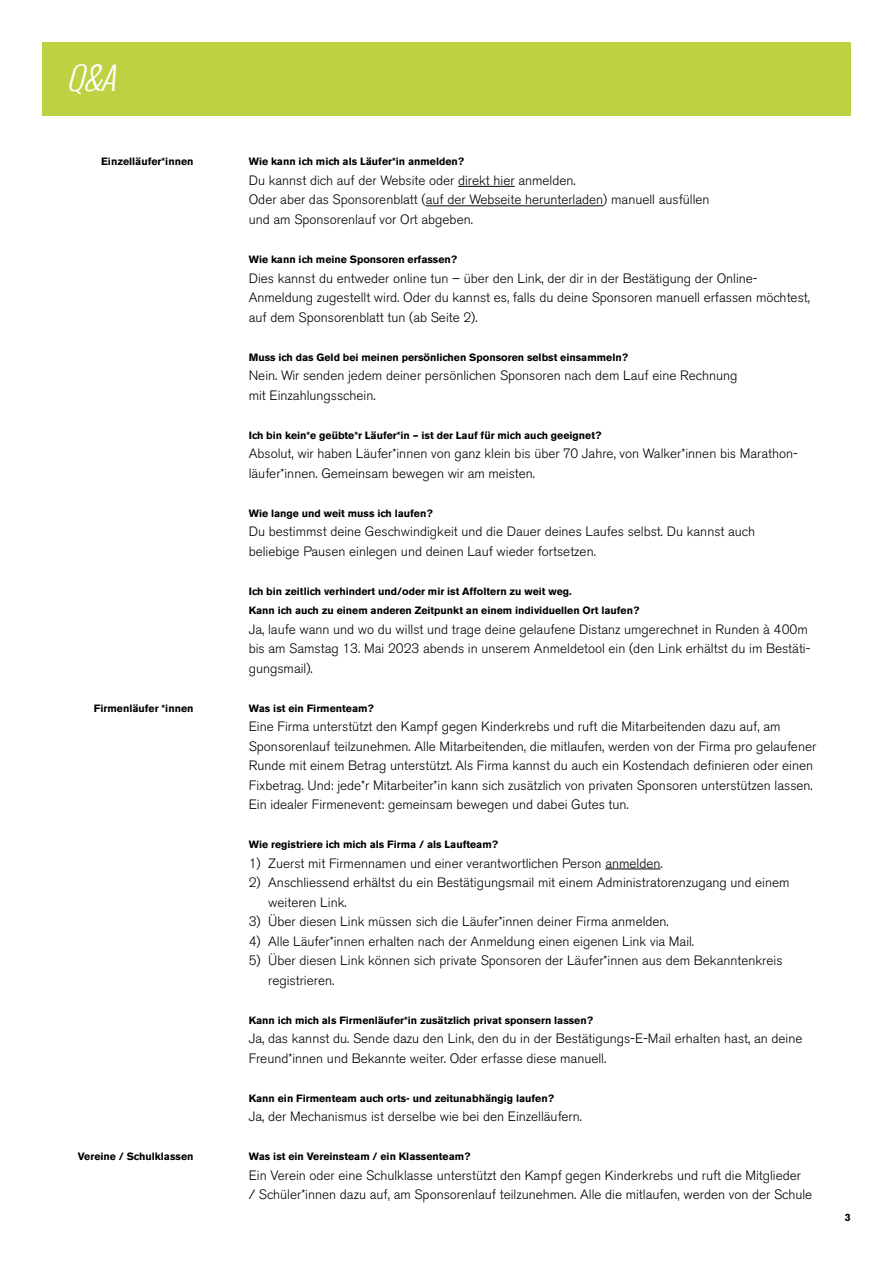
<style>
.page{position:relative;width:893px;height:1263px;background:#fff}
.page>*{position:absolute;margin:0;border:0;box-sizing:border-box;transform-origin:0 0}
.t1{font:italic 300 31.35px "Oswald";color:#fff}
.t2{font:300 13.5px/19.5px "Akzidenz Grotesk BE";color:#000}
.t3{font:700 10.5px/19.5px "Akzidenz Grotesk BE";color:#000}
</style>
<div class="page">
<hr style="left:458px;top:186px;width:57px;height:1px;background:#000">
<hr style="left:426px;top:205px;width:177px;height:1px;background:#000">
<hr style="left:605px;top:868px;width:55px;height:1px;background:#000">
<div style="left:42px;top:42px;width:809px;height:73px;background:#bdd143"></div>
<h1 class="t1" style="left:66px;top:57px;width:62px">Q&amp;A</h1>
<p class="t3" style="left:101px;top:152px;width:94px">Einzelläufer*innen</p>
<p class="t3" style="left:94px;top:698px;width:101px">Firmenläufer *innen</p>
<p class="t3" style="left:78px;top:1147px;width:117px">Vereine / Schulklassen</p>
<p class="t3" style="left:249px;top:152px;width:217px">Wie kann ich mich als Läufer*in anmelden?</p>
<p class="t2" style="left:249px;top:171px;width:462px">Du kannst dich auf der Website oder direkt hier anmelden.<br>Oder aber das Sponsorenblatt (auf der Webseite herunterladen) manuell ausfüllen und am Sponsorenlauf vor Ort abgeben.</p>
<p class="t3" style="left:249px;top:250px;width:210px">Wie kann ich meine Sponsoren erfassen?</p>
<p class="t2" style="left:249px;top:268px;width:563px">Dies kannst du entweder online tun – über den Link, der dir in der Bestätigung der Online-<br>Anmeldung zugestellt wird. Oder du kannst es, falls du deine Sponsoren manuell erfassen möchtest, auf dem Sponsorenblatt tun (ab Seite 2).</p>
<p class="t3" style="left:249px;top:347px;width:381px">Muss ich das Geld bei meinen persönlichen Sponsoren selbst einsammeln?</p>
<p class="t2" style="left:249px;top:366px;width:490px">Nein. Wir senden jedem deiner persönlichen Sponsoren nach dem Lauf eine Rechnung mit Einzahlungsschein.</p>
<p class="t3" style="left:249px;top:425px;width:354px">Ich bin kein*e geübte*r Läufer*in – ist der Lauf für mich auch geeignet?</p>
<p class="t2" style="left:249px;top:444px;width:551px">Absolut, wir haben Läufer*innen von ganz klein bis über 70 Jahre, von Walker*innen bis Marathon&shy;läufer*innen. Gemeinsam bewegen wir am meisten.</p>
<p class="t3" style="left:249px;top:503px;width:185px">Wie lange und weit muss ich laufen?</p>
<p class="t2" style="left:249px;top:522px;width:508px">Du bestimmst deine Geschwindigkeit und die Dauer deines Laufes selbst. Du kannst auch beliebige Pausen einlegen und deinen Lauf wieder fortsetzen.</p>
<p class="t3" style="left:249px;top:581px;width:392px">Ich bin zeitlich verhindert und/oder mir ist Affoltern zu weit weg.<br>Kann ich auch zu einem anderen Zeitpunkt an einem individuellen Ort laufen?</p>
<p class="t2" style="left:249px;top:619px;width:563px">Ja, laufe wann und wo du willst und trage deine gelaufene Distanz umgerechnet in Runden à 400m bis am Samstag 13. Mai 2023 abends in unserem Anmeldetool ein (den Link erhältst du im Bestäti&shy;gungsmail).</p>
<p class="t3" style="left:249px;top:698px;width:127px">Was ist ein Firmenteam?</p>
<p class="t2" style="left:249px;top:717px;width:569px">Eine Firma unterstützt den Kampf gegen Kinderkrebs und ruft die Mitarbeitenden dazu auf, am Sponsorenlauf teilzunehmen. Alle Mitarbeitenden, die mitlaufen, werden von der Firma pro gelaufener Runde mit einem Betrag unterstützt. Als Firma kannst du auch ein Kostendach definieren oder einen Fixbetrag. Und: jede*r Mitarbeiter*in kann sich zusätzlich von privaten Sponsoren unterstützen lassen.<br>Ein idealer Firmenevent: gemeinsam bewegen und dabei Gutes tun.</p>
<p class="t3" style="left:249px;top:835px;width:251px">Wie registriere ich mich als Firma / als Laufteam?</p>
<p class="t2" style="left:249px;top:853px;width:415px">1) Zuerst mit Firmennamen und einer verantwortlichen Person anmelden.</p>
<p class="t2" style="left:268px;top:873px;width:523px;text-indent:-19px">2) Anschliessend erhältst du ein Bestätigungsmail mit einem Administratorenzugang und einem weiteren Link.</p>
<p class="t2" style="left:249px;top:912px;width:422px">3) Über diesen Link müssen sich die Läufer*innen deiner Firma anmelden.</p>
<p class="t2" style="left:249px;top:931px;width:447px">4) Alle Läufer*innen erhalten nach der Anmeldung einen eigenen Link via Mail.</p>
<p class="t2" style="left:268px;top:951px;width:516px;text-indent:-19px">5) Über diesen Link können sich private Sponsoren der Läufer*innen aus dem Bekanntenkreis registrieren.</p>
<p class="t3" style="left:249px;top:1010px;width:346px">Kann ich mich als Firmenläufer*in zusätzlich privat sponsern lassen?</p>
<p class="t2" style="left:249px;top:1029px;width:555px">Ja, das kannst du. Sende dazu den Link, den du in der Bestätigungs-E-Mail erhalten hast, an deine<br>Freund*innen und Bekannte weiter. Oder erfasse diese manuell.</p>
<p class="t3" style="left:249px;top:1088px;width:307px">Kann ein Firmenteam auch orts- und zeitunabhängig laufen?</p>
<p class="t2" style="left:249px;top:1107px;width:335px">Ja, der Mechanismus ist derselbe wie bei den Einzelläufern.</p>
<p class="t3" style="left:249px;top:1147px;width:223px">Was ist ein Vereinsteam / ein Klassenteam?</p>
<p class="t2" style="left:249px;top:1165px;width:565px">Ein Verein oder eine Schulklasse unterstützt den Kampf gegen Kinderkrebs und ruft die Mitglieder<br>/ Schüler*innen dazu auf, am Sponsorenlauf teilzunehmen. Alle die mitlaufen, werden von der Schule</p>
<p class="t3" style="left:845px;top:1207px;width:7px">3</p>
</div>
